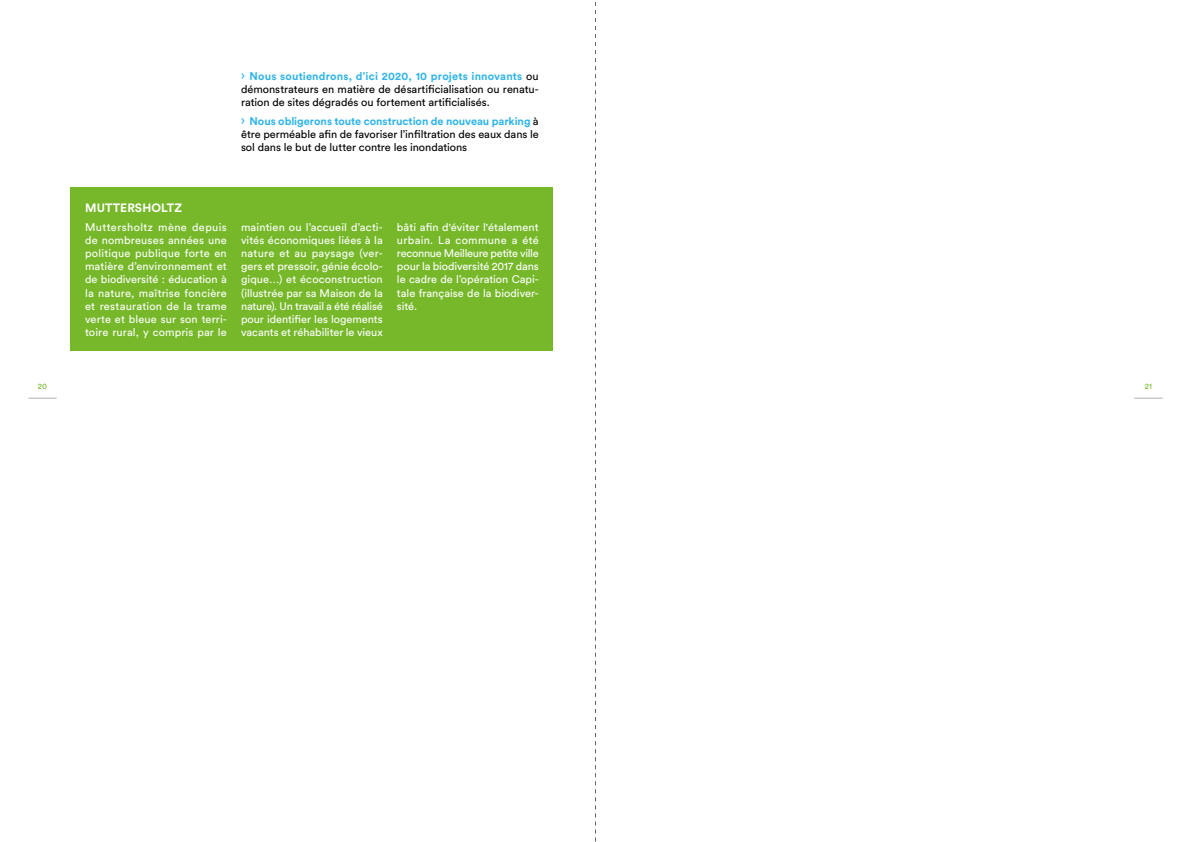
<style>
.page{position:relative;width:1191px;height:842px;background:#fff}
.page>*{position:absolute;margin:0;border:0;box-sizing:border-box;transform-origin:0 0}
.t1{font:700 12px "Circular Std";letter-spacing:.01em;color:#fff}
.t2{font:11px/13.2px "Circular Std";color:#fff;text-align:justify}
.t3{font:11px/13.2px "Circular Std";letter-spacing:-.005em;color:#000;text-align:justify}
.t4{font:8px "Circular Std";color:#76b82a}
.s1{font-size:14px;color:#2fb4e9}
.s2{font-weight:700;color:#2fb4e9}
</style>
<div class="page">
<div style="left:71px;top:188px;width:482px;height:163px;background:#76b82a"></div>
<svg style="left:1134px;top:398px;width:28px;height:1px"></svg>
<svg style="left:28px;top:398px;width:29px;height:1px"></svg>
<svg style="left:595px;top:1px;width:1px;height:841px"></svg>
<p class="t3" style="left:241px;top:69px;width:299px"><span class="s1">›</span> <span class="s2">Nous soutiendrons, d’ici 2020, 10 projets innovants</span> ou démonstrateurs en matière de désartificialisation ou renatu&shy;ration de sites dégradés ou fortement artificialisés.</p>
<p class="t3" style="left:241px;top:114px;width:299px"><span class="s1">›</span> <span class="s2">Nous obligerons toute construction de nouveau parking</span> à être perméable afin de favoriser l’infiltration des eaux dans le sol dans le but de lutter contre les inondations</p>
<p class="t1" style="left:85px;top:200px;width:99px">MUTTERSHOLTZ</p>
<p class="t2" style="left:85px;top:220px;width:143px">Muttersholtz mène depuis de nombreuses années une politique publique forte en matière d’environnement et de biodiversité : éducation à la nature, maîtrise foncière et restauration de la trame verte et bleue sur son terri&shy;toire rural, y compris par le</p>
<p class="t2" style="left:241px;top:220px;width:143px">maintien ou l’accueil d’acti&shy;vités économiques liées à la nature et au paysage (ver&shy;gers et pressoir, génie écolo&shy;gique…) et écoconstruction (illustrée par sa Maison de la nature). Un travail a été réalisé pour identifier les logements vacants et réhabiliter le vieux</p>
<p class="t2" style="left:397px;top:220px;width:143px">bâti afin d'éviter l'étalement urbain. La commune a été reconnue Meilleure petite ville pour la biodiversité 2017 dans le cadre de l’opération Capi&shy;tale française de la biodiver&shy;sité.</p>
<p class="t4" style="left:38px;top:381px;width:11px">20</p>
<p class="t4" style="left:1144px;top:381px;width:9px">21</p>
</div>
